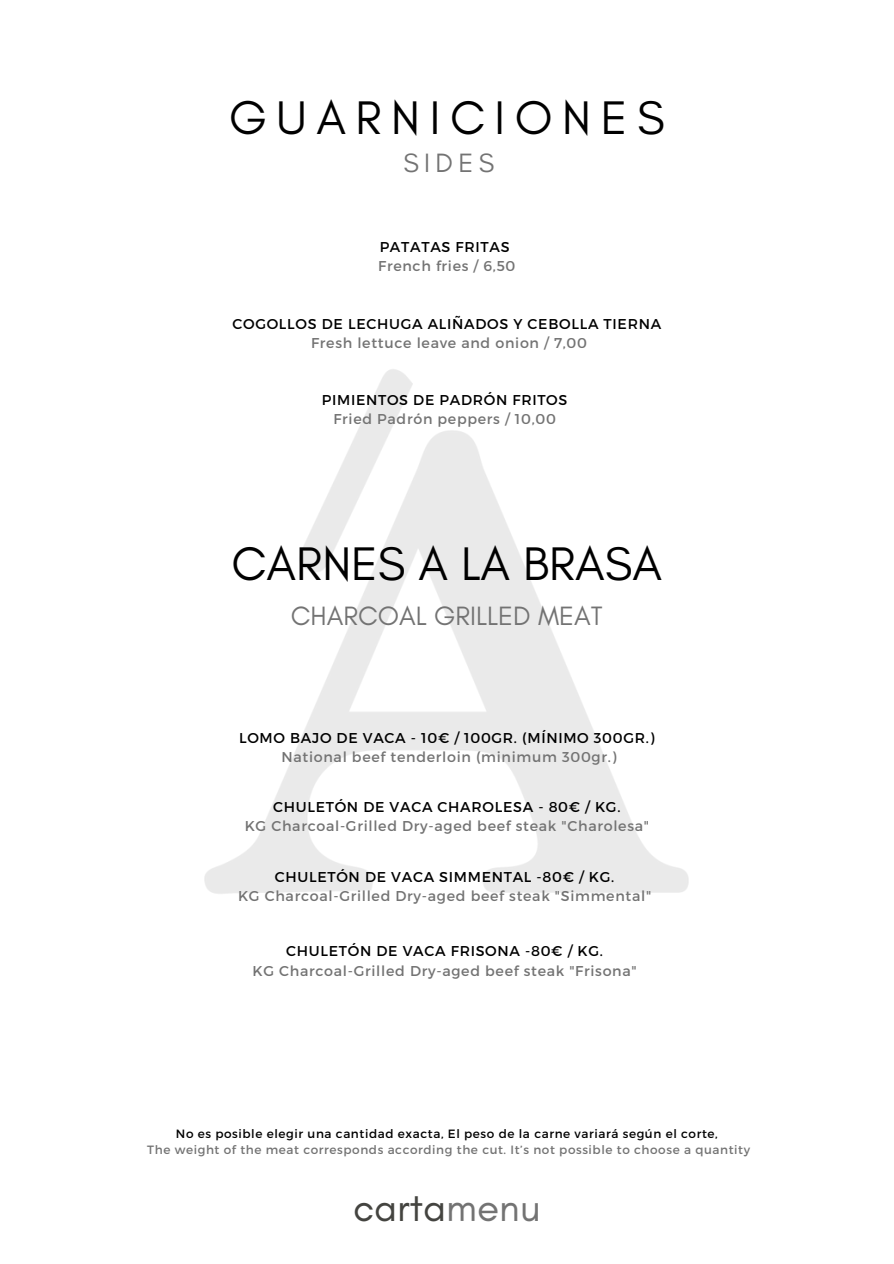
<style>
.page{position:relative;width:894px;height:1264px;background:#fff}
.page>*{position:absolute;margin:0;border:0;box-sizing:border-box;transform-origin:0 0}
.t1{font:48px "Glacial Indifference";color:#000}
.t2{font:48px "Glacial Indifference";letter-spacing:.2em;color:#000}
.t3{font:40.5px "Glacial Indifference";color:#444440}
.t4{font:27px "Glacial Indifference";color:#737373}
.t5{font:14.25px/19.2px "Montserrat";letter-spacing:.05em;color:#737373;text-align:center}
.t6{font:14.25px/19.2px "Montserrat";letter-spacing:.05em;color:#000;text-align:center}
.t7{font:12px "Montserrat";letter-spacing:.05em;color:#737373}
.t8{font:12px "Montserrat";letter-spacing:.05em;color:#000}
.s1{color:#000}
.s2{color:#737373}
</style>
<div class="page">
<h1 class="t2" style="left:229px;top:89px;width:437px">GUARNICIONES</h1>
<h1 class="t4" style="left:403px;top:146px;width:92px">SIDES</h1>
<p class="t5" style="left:378px;top:237px;width:139px;text-align:left"><span class="s1">PATATAS FRITAS<br></span>French fries / 6,50</p>
<h4 class="t6" style="left:232px;top:313px;width:430px">COGOLLOS DE LECHUGA ALIÑADOS Y CEBOLLA TIERNA<br><span class="s2">Fresh lettuce leave and onion / 7,00</span></h4>
<h4 class="t5" style="left:322px;top:390px;width:247px"><span class="s1">PIMIENTOS DE PADRÓN FRITOS<br></span>Fried Padrón peppers / 10,00</h4>
<h3 class="t1" style="left:231px;top:535px;width:432px">CARNES A LA BRASA</h3>
<h3 class="t4" style="left:291px;top:599px;width:313px">CHARCOAL GRILLED MEAT</h3>
<h4 class="t6" style="left:239px;top:727px;width:417px">LOMO BAJO DE VACA - 10€ / 100GR. (MÍNIMO 300GR.)<br><span class="s2">National beef tenderloin (minimum 300gr.)</span></h4>
<h4 class="t5" style="left:244px;top:796px;width:405px"><span class="s1">CHULETÓN DE VACA CHAROLESA - 80€ / KG.<br></span>KG Charcoal-Grilled Dry-aged beef steak "Charolesa"</h4>
<h4 class="t5" style="left:238px;top:866px;width:414px"><span class="s1">CHULETÓN DE VACA SIMMENTAL -80€ / KG.<br></span>KG Charcoal-Grilled Dry-aged beef steak "Simmental"</h4>
<h4 class="t5" style="left:252px;top:941px;width:385px"><span class="s1">CHULETÓN DE VACA FRISONA -80€ / KG.<br></span>KG Charcoal-Grilled Dry-aged beef steak "Frisona"</h4>
<p class="t8" style="left:176px;top:1125px;width:543px">No es posible elegir una cantidad exacta, El peso de la carne variará según el corte,</p>
<p class="t7" style="left:147px;top:1141px;width:604px">The weight of the meat corresponds according the cut. It’s not possible to choose a quantity</p>
<h2 class="t3" style="left:353px;top:1182px;width:189px">carta<span class="s2">menu</span></h2>
</div>
